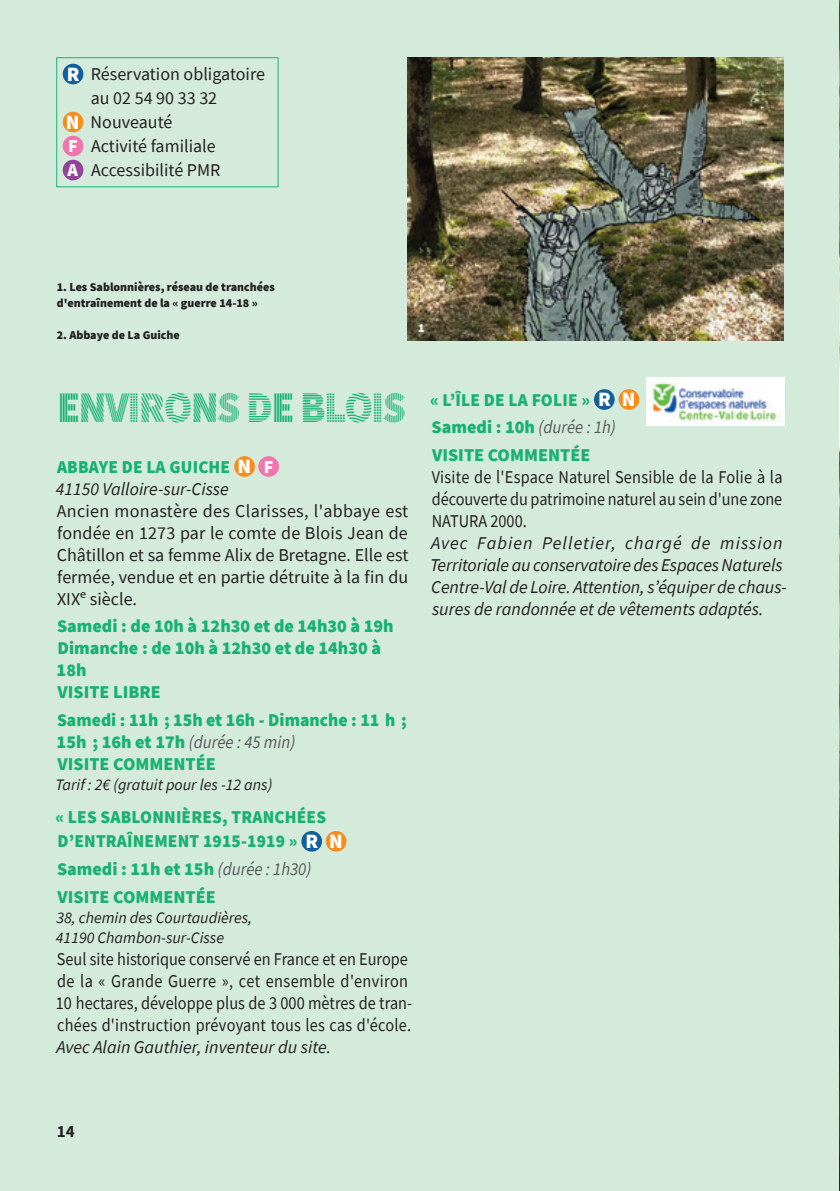
<style>
.page{position:relative;width:840px;height:1191px;background:#fff}
.page>*{position:absolute;margin:0;border:0;box-sizing:border-box;transform-origin:0 0}
.t1{font:900 44px "Source Sans Pro DISPLAYV2";letter-spacing:-.04em;color:#18b172;scale:.95 1}
.t2{font:18px/22px "Source Sans Pro";color:#231f20;scale:.9 1}
.t3{font:18px/22px "Source Sans Pro";color:#231f20;text-align:justify}
.t4{font:italic 18px/22px "Source Sans Pro";color:#231f20}
.t5{font:900 18px/22px "Source Sans Pro";color:#18b172}
.t6{font:900 18px/27.6px "Source Sans Pro";color:#18b172;scale:.96 1}
.t7{font:700 17px "Source Sans Pro";color:#231f20}
.t8{font:italic 16px/20px "Source Sans Pro";color:#231f20}
.t9{font:900 12px/16px "Source Sans Pro";color:#231f20}
.t10{font:900 12px "Source Sans Pro";color:#fff}
.s1{font-weight:900;font-size:20.2px;color:#fff}
.s2{font-weight:900;color:#fff}
.s3{font-weight:900;font-style:normal;color:#18b172}
.s4{font-weight:900;font-style:normal;font-size:20.2px;color:#fff}
.s5{font-weight:900;font-style:normal;color:#fff}
.s6{font-weight:400;font-style:italic;color:#57585a}
.s7{font-size:20.2px;color:#fff}
</style>
<div class="page">
<div style="left:0;top:0;width:839px;height:1191px;background:#d4ebdc"></div>
<div style="left:63px;top:64px;width:20px;height:20px;background:#115f9c;border-radius:50%"></div>
<div style="left:63px;top:112px;width:20px;height:20px;background:#f68e1e;border-radius:50%"></div>
<div style="left:63px;top:136px;width:20px;height:20px;background:#f174ad;border-radius:50%"></div>
<div style="left:63px;top:160px;width:20px;height:20px;background:#934499;border-radius:50%"></div>
<div style="left:56px;top:57px;width:222px;height:130px;border:1px solid #18b172"></div>
<img style="left:407px;top:57px;width:375px;height:284px">
<div style="left:234px;top:456px;width:21px;height:21px;background:#f68e1e;border-radius:50%"></div>
<div style="left:258px;top:456px;width:21px;height:21px;background:#f174ad;border-radius:50%"></div>
<div style="left:301px;top:831px;width:21px;height:20px;background:#115f9c;border-radius:50%"></div>
<div style="left:325px;top:831px;width:21px;height:20px;background:#f68e1e;border-radius:50%"></div>
<div style="left:593px;top:389px;width:21px;height:21px;background:#115f9c;border-radius:50%"></div>
<div style="left:618px;top:389px;width:21px;height:21px;background:#f68e1e;border-radius:50%"></div>
<img style="left:646px;top:377px;width:137px;height:48px">
<p class="t3" style="left:67px;top:63px;width:200px"><span class="s1">R</span> Réservation obligatoire</p>
<p class="t3" style="left:91px;top:87px;width:128px">au 02 54 90 33 32</p>
<p class="t3" style="left:66px;top:111px;width:108px"><span class="s1">N</span> Nouveauté</p>
<p class="t3" style="left:68px;top:135px;width:149px"><span class="s2">F</span> Activité familiale</p>
<p class="t3" style="left:67px;top:159px;width:154px"><span class="s2">A</span> Accessibilité PMR</p>
<p class="t9" style="left:57px;top:279px;width:219px">1. Les Sablonnières, réseau de tranchées d'entraînement de la « guerre 14-18 »</p>
<p class="t9" style="left:57px;top:327px;width:125px">2. Abbaye de La Guiche</p>
<p class="t10" style="left:418px;top:320px;width:8px">1</p>
<h1 class="t1" style="left:57px;top:385px;width:369px">ENVIRONS DE BLOIS</h1>
<p class="t4" style="left:56px;top:455px;width:219px"><span class="s3">ABBAYE DE LA GUICHE</span> <span class="s4">N</span> <span class="s5">F<br></span>41150 Valloire-sur-Cisse</p>
<p class="t3" style="left:57px;top:499px;width:353px">Ancien monastère des Clarisses, l'abbaye est fondée en 1273 par le comte de Blois Jean de Châtillon et sa femme Alix de Bretagne. Elle est fermée, vendue et en partie détruite à la fin du XIXᵉ siècle.</p>
<p class="t5" style="left:57px;top:615px;width:338px">Samedi : de 10h à 12h30 et de 14h30 à 19h<br>Dimanche : de 10h à 12h30 et de 14h30 à<br>18h<br>VISITE LIBRE</p>
<p class="t5" style="left:57px;top:708px;width:351px">Samedi : 11h ; 15h et 16h - Dimanche : 11 h ;<br>15h ; 16h et 17h <span class="s6">(durée : 45 min)<br></span>VISITE COMMENTÉE</p>
<p class="t8" style="left:56px;top:774px;width:218px">Tarif : 2€ (gratuit pour les -12 ans)</p>
<p class="t6" style="left:55px;top:805px;width:300px;line-height:24px">« LES SABLONNIÈRES, TRANCHÉES<br>D’ENTRAÎNEMENT 1915-1919 » <span class="s7">R N</span></p>
<p class="t5" style="left:57px;top:855px;width:256px;line-height:27.6px">Samedi : 11h et 15h <span class="s6">(durée : 1h30)<br></span>VISITE COMMENTÉE</p>
<p class="t8" style="left:56px;top:907px;width:197px">38, chemin des Courtaudières,<br>41190 Chambon-sur-Cisse</p>
<p class="t2" style="left:56px;top:947px;width:397px">Seul site historique conservé en France et en Europe de la « Grande Guerre », cet ensemble d'environ 10 hectares, développe plus de 3 000 mètres de tran&shy;chées d'instruction prévoyant tous les cas d'école.</p>
<p class="t4" style="left:56px;top:1035px;width:276px">Avec Alain Gauthier, inventeur du site.</p>
<p class="t6" style="left:430px;top:385px;width:215px">« L’ÎLE DE LA FOLIE » <span class="s7">R N<br></span>Samedi : 10h <span class="s6">(durée : 1h)<br></span>VISITE COMMENTÉE</p>
<p class="t2" style="left:431px;top:466px;width:391px;text-align:justify">Visite de l'Espace Naturel Sensible de la Folie à la découverte du patrimoine naturel au sein d'une zone NATURA 2000.</p>
<p class="t4" style="left:430px;top:532px;width:358px">Avec Fabien Pelletier, chargé de mission Territoriale au conservatoire des Espaces Naturels Centre-Val de Loire. Attention, s’équiper de chaus&shy;sures de randonnée et de vêtements adaptés.</p>
<p class="t7" style="left:57px;top:1120px;width:19px">14</p>
</div>
